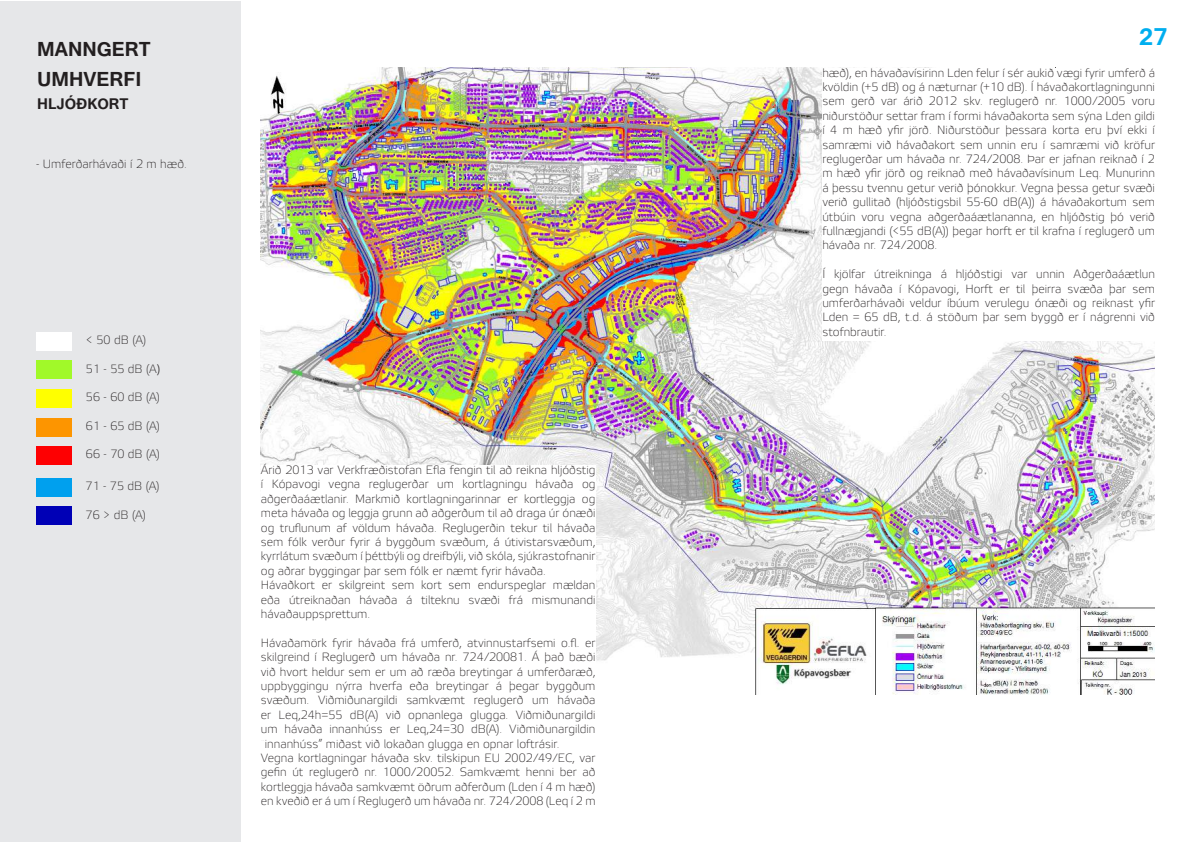
<style>
.page{position:relative;width:1191px;height:842px;background:#fff}
.page>*{position:absolute;margin:0;border:0;box-sizing:border-box;transform-origin:0 0}
.t1{font:700 30px "Tunga";color:#00aeef}
.t2{font:700 25px/30px "Tunga";color:#231f20}
.t3{font:700 19px "Tunga";color:#231f20}
.t4{font:100 12px/14.4px "Etelka";color:#231f20}
.s1{font-family:"Tunga";font-weight:400}
</style>
<div class="page">
<div style="left:0;top:1px;width:240px;height:841px;background:#e6e7e9"></div>
<img style="left:261px;top:68px;width:894px;height:627px">
<div style="left:36px;top:389px;width:36px;height:19px;background:#ff0"></div>
<div style="left:36px;top:418px;width:36px;height:19px;background:#fd9500"></div>
<div style="left:36px;top:446px;width:36px;height:19px;background:#fe0002"></div>
<div style="left:36px;top:332px;width:36px;height:18px;background:#fff"></div>
<div style="left:36px;top:360px;width:36px;height:19px;background:#a1f929"></div>
<div style="left:36px;top:478px;width:36px;height:18px;background:#00a0ee"></div>
<div style="left:36px;top:506px;width:36px;height:19px;background:#0000b6"></div>
<div style="left:261px;top:465px;width:334px;height:341px;background:#fff"></div>
<div style="left:822px;top:68px;width:333px;height:272px;background:#fff"></div>
<h2 class="t2" style="left:37px;top:33px;width:115px">MANNGERT<br>UMHVERFI</h2>
<h3 class="t3" style="left:37px;top:91px;width:93px">HLJÓÐKORT</h3>
<p class="t4" style="left:36px;top:157px;width:152px">- Umferðarhávaði í 2 m hæð.</p>
<p class="t4" style="left:86px;top:333px;width:62px">&lt; 50 dB (A)</p>
<p class="t4" style="left:86px;top:363px;width:76px">51 - 55 dB (A<span class="s1">)</span></p>
<p class="t4" style="left:86px;top:390px;width:75px">56 - 60 dB (A)</p>
<p class="t4" style="left:86px;top:419px;width:75px">61 - 65 dB (A)</p>
<p class="t4" style="left:86px;top:448px;width:75px">66 - 70 dB (A)</p>
<p class="t4" style="left:86px;top:479px;width:75px">71 - 75 dB (A)</p>
<p class="t4" style="left:86px;top:508px;width:62px">76 &gt; dB (A)</p>
<p class="t4" style="left:261px;top:463px;width:336px">Árið 2013 var Verkfræðistofan Efla fengin til að reikna hljóðstig í Kópavogi vegna reglugerðar um kortlagningu hávaða og aðgerðaáætlanir. Markmið kortlagningarinnar er kortleggja og meta hávaða og leggja grunn að aðgerðum til að draga úr ónæði og truflunum af völdum hávaða. Reglugerðin tekur til hávaða sem fólk verður fyrir á byggðum svæðum, á útivistarsvæðum, kyrrlátum svæðum í þéttbýli og dreifbýli, við skóla, sjúkrastofnanir og aðrar byggingar þar sem fólk er næmt fyrir hávaða.<br>Hávaðkort er skilgreint sem kort sem endurspeglar mældan eða útreiknaðan hávaða á tilteknu svæði frá mismunandi hávaðauppsprettum.</p>
<p class="t4" style="left:261px;top:636px;width:336px">Hávaðamörk fyrir hávaða frá umferð, atvinnustarfsemi o.fl. er skilgreind í Reglugerð um hávaða nr. 724/20081. Á það bæði við hvort heldur sem er um að ræða breytingar á umferðaræð, uppbyggingu nýrra hverfa eða breytingar á þegar byggðum svæðum. Viðmiðunargildi samkvæmt reglugerð um hávaða er Leq,24h=55 dB(A) við opnanlega glugga. Viðmiðunargildi um hávaða innanhúss er Leq,24=30 dB(A). Viðmiðunargildin “innanhúss” miðast við lokaðan glugga en opnar loftrásir.<br>Vegna kortlagningar hávaða skv. tilskipun EU 2002/49/EC, var gefin út reglugerð nr. 1000/20052. Samkvæmt henni ber að kortleggja hávaða samkvæmt öðrum aðferðum (Lden í 4 m hæð) en kveðið er á um í Reglugerð um hávaða nr. 724/2008 (Leq í 2 m</p>
<h1 class="t1" style="left:1139px;top:17px;width:30px">27</h1>
<p class="t4" style="left:822px;top:66px;width:334px;text-align:justify">hæð), en hávaðavísirinn Lden felur í sér aukið vægi fyrir umferð á kvöldin (+5 dB) og á næturnar (+10 dB). Í hávaðakortlagningunni sem gerð var árið 2012 skv. reglugerð nr. 1000/2005 voru niðurstöður settar fram í formi hávaðakorta sem sýna Lden gildi í 4 m hæð yfir jörð. Niðurstöður þessara korta eru því ekki í samræmi við hávaðakort sem unnin eru í samræmi við kröfur reglugerðar um hávaða nr. 724/2008. Þar er jafnan reiknað í 2 m hæð yfir jörð og reiknað með hávaðavísinum Leq. Munurinn á þessu tvennu getur verið þónokkur. Vegna þessa getur svæði verið gullitað (hljóðstigsbil 55-60 dB(A)) á hávaðakortum sem útbúin voru vegna aðgerðaáætlananna, en hljóðstig þó verið fullnægjandi (&lt;55 dB(A)) þegar horft er til krafna í reglugerð um hávaða nr. 724/2008.</p>
<p class="t4" style="left:822px;top:268px;width:334px;text-align:justify">Í kjölfar útreikninga á hljóðstigi var unnin Aðgerðaáætlun gegn hávaða í Kópavogi, Horft er til þeirra svæða þar sem umferðarhávaði veldur íbúum verulegu ónæði og reiknast yfir Lden = 65 dB, t.d. á stöðum þar sem byggð er í nágrenni við stofnbrautir.</p>
</div>
